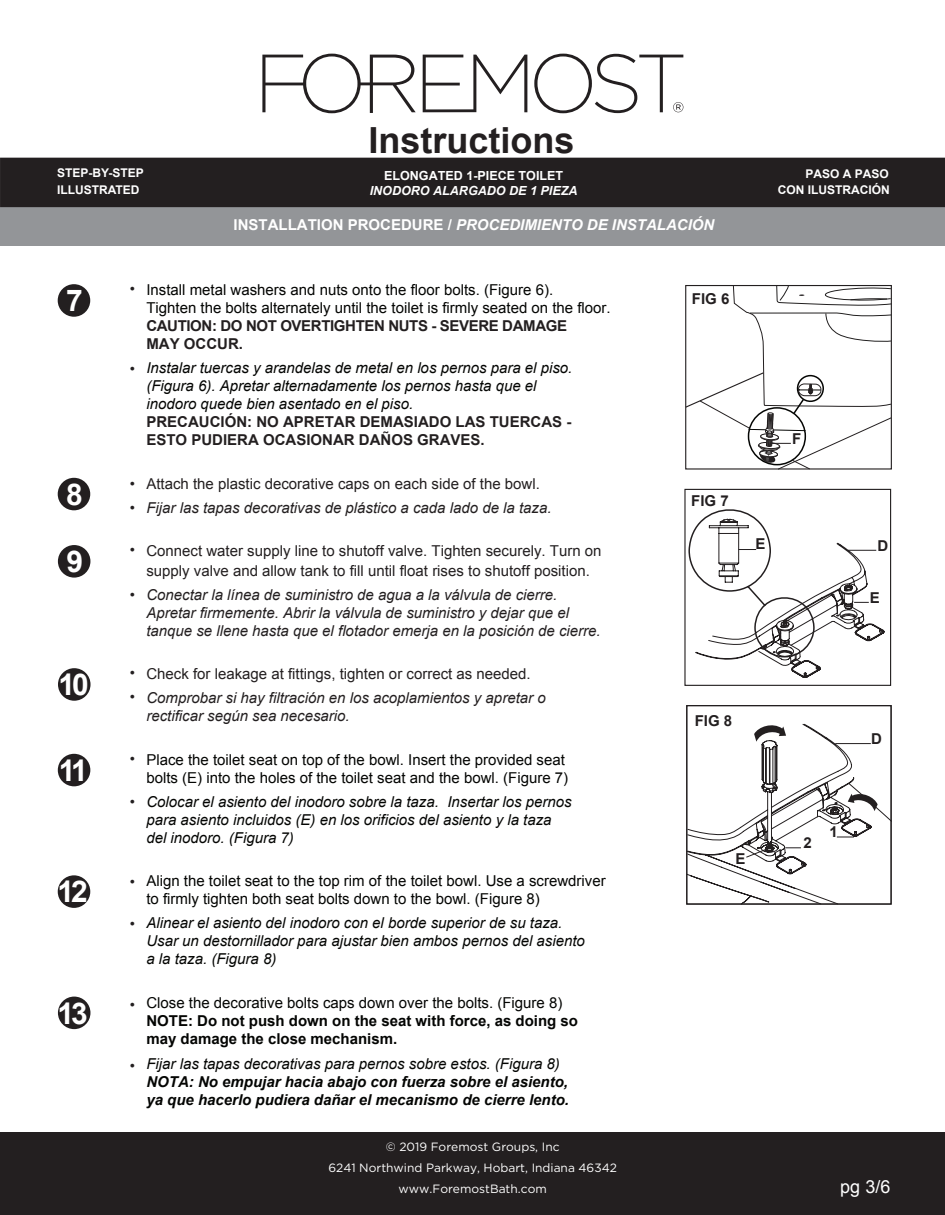
<style>
.page{position:relative;width:945px;height:1215px;background:#fff}
.page>*{position:absolute;margin:0;border:0;box-sizing:border-box;transform-origin:0 0}
.t1{font:700 36px "Arial";color:#231f20}
.t2{font:700 30px "Arial";letter-spacing:-.1em;color:#fff}
.t3{font:18px "Arial";color:#fff}
.t4{font:italic 15px/18px "Arial";color:#040503}
.t5{font:15px/18px "Arial";color:#040503}
.t6{font:italic 15px/18px "Arial";color:#231f20}
.t7{font:15px/24px "Arial";color:#231f20}
.t8{font:italic 700 15px/18px "Arial";color:#040503}
.t9{font:700 15px/18px "Arial";color:#231f20}
.t10{font:700 15px/18px "Arial";color:#040503}
.t11{font:700 15px/18px "Arial";letter-spacing:-.025em;color:#231f20}
.t12{font:italic 700 15px "Arial";color:#fff}
.t13{font:italic 700 12.6px "Arial";color:#fff}
.t14{font:700 12.6px "Arial";color:#fff}
.t15{font:12px/21px "Gotham";color:#fff;text-align:center}
.t16{font:700 12px/16.5px "Arial";color:#fff}
.s1{font-style:normal}
</style>
<div class="page">
<div style="left:0;top:207px;width:945px;height:39px;background:#939598"></div>
<svg style="left:688px;top:509px;width:197px;height:169px"></svg>
<svg style="left:686px;top:722px;width:206px;height:183px"></svg>
<div style="left:0;top:1133px;width:945px;height:82px;background:#231f20"></div>
<div style="left:0;top:158px;width:945px;height:49px;background:#231f20"></div>
<svg style="left:423px;top:55px;width:104px;height:57px"></svg>
<svg style="left:534px;top:54px;width:149px;height:59px"></svg>
<svg style="left:262px;top:54px;width:154px;height:59px"></svg>
<div style="left:58px;top:478px;width:32px;height:32px;background:#231f20;border-radius:50%"></div>
<div style="left:58px;top:284px;width:32px;height:33px;background:#231f20;border-radius:50%"></div>
<div style="left:58px;top:545px;width:32px;height:33px;background:#231f20;border-radius:50%"></div>
<div style="left:58px;top:754px;width:32px;height:32px;background:#231f20;border-radius:50%"></div>
<div style="left:58px;top:668px;width:33px;height:33px;background:#231f20;border-radius:50%"></div>
<div style="left:684px;top:489px;width:207px;height:197px;border:1px solid #231f20"></div>
<div style="left:58px;top:997px;width:32px;height:32px;background:#231f20;border-radius:50%"></div>
<div style="left:58px;top:875px;width:32px;height:33px;background:#231f20;border-radius:50%"></div>
<svg style="left:685px;top:285px;width:207px;height:185px"></svg>
<p class="t16" style="left:57px;top:165px;width:88px">STEP-BY-STEP<br>ILLUSTRATED</p>
<h1 class="t1" style="left:369px;top:116px;width:208px">Instructions</h1>
<p class="t14" style="left:384px;top:167px;width:181px">ELONGATED 1-PIECE TOILET</p>
<p class="t13" style="left:370px;top:183px;width:209px">INODORO ALARGADO DE 1 PIEZA</p>
<p class="t12" style="left:234px;top:215px;width:482px"><span class="s1">INSTALLATION PROCEDURE /</span> PROCEDIMIENTO DE INSTALACIÓN</p>
<p class="t16" style="left:806px;top:166px;width:85px">PASO A PASO</p>
<p class="t16" style="left:778px;top:182px;width:113px">CON ILUSTRACIÓN</p>
<h2 class="t2" style="left:66px;top:281px;width:18px">7</h2>
<h2 class="t2" style="left:66px;top:474px;width:18px">8</h2>
<h2 class="t2" style="left:67px;top:541px;width:18px">9</h2>
<h2 class="t2" style="left:59px;top:664px;width:32px">10</h2>
<h2 class="t2" style="left:59px;top:750px;width:30px">11</h2>
<h2 class="t2" style="left:57px;top:872px;width:32px">12</h2>
<h2 class="t2" style="left:58px;top:993px;width:32px">13</h2>
<p class="t7" style="left:130px;top:277px;width:7px">•</p>
<p class="t7" style="left:130px;top:356px;width:7px">•</p>
<p class="t7" style="left:130px;top:472px;width:7px">• •</p>
<p class="t7" style="left:130px;top:538px;width:7px">•</p>
<p class="t7" style="left:130px;top:583px;width:7px">•</p>
<p class="t7" style="left:130px;top:661px;width:7px">• •</p>
<p class="t7" style="left:130px;top:746px;width:7px">•</p>
<p class="t7" style="left:130px;top:790px;width:7px">•</p>
<p class="t7" style="left:130px;top:869px;width:7px">•</p>
<p class="t7" style="left:130px;top:911px;width:7px">•</p>
<p class="t7" style="left:130px;top:992px;width:7px">•</p>
<p class="t7" style="left:130px;top:1054px;width:7px">•</p>
<p class="t5" style="left:146px;top:281px;width:466px">Install metal washers and nuts onto the floor bolts. (Figure 6).<br>Tighten the bolts alternately until the toilet is firmly seated on the floor.</p>
<p class="t11" style="left:146px;top:317px;width:422px">CAUTION: DO NOT OVERTIGHTEN NUTS - SEVERE DAMAGE<br>MAY OCCUR.</p>
<p class="t4" style="left:146px;top:359px;width:428px">Instalar tuercas y arandelas de metal en los pernos para el piso. (Figura 6). Apretar alternadamente los pernos hasta que el inodoro quede bien asentado en el piso.</p>
<p class="t9" style="left:146px;top:413px;width:427px">PRECAUCIÓN: NO APRETAR DEMASIADO LAS TUERCAS -<br>ESTO PUDIERA OCASIONAR DAÑOS GRAVES.</p>
<p class="t7" style="left:146px;top:472px;width:395px">Attach the plastic decorative caps on each side of the bowl.</p>
<p class="t6" style="left:146px;top:499px;width:407px">Fijar las tapas decorativas de plástico a cada lado de la taza.</p>
<p class="t7" style="left:146px;top:541px;width:457px;line-height:19.5px">Connect water supply line to shutoff valve. Tighten securely. Turn on supply valve and allow tank to fill until float rises to shutoff position.</p>
<p class="t6" style="left:146px;top:586px;width:456px">Conectar la línea de suministro de agua a la válvula de cierre.<br>Apretar firmemente. Abrir la válvula de suministro y dejar que el tanque se llene hasta que el flotador emerja en la posición de cierre.</p>
<p class="t7" style="left:146px;top:662px;width:386px">Check for leakage at fittings, tighten or correct as needed.</p>
<p class="t6" style="left:146px;top:689px;width:401px">Comprobar si hay filtración en los acoplamientos y apretar o rectificar según sea necesario.</p>
<p class="t5" style="left:146px;top:751px;width:423px">Place the toilet seat on top of the bowl. Insert the provided seat bolts (E) into the holes of the toilet seat and the bowl. (Figure 7)</p>
<p class="t4" style="left:146px;top:793px;width:427px">Colocar el asiento del inodoro sobre la taza. Insertar los pernos para asiento incluidos (E) en los orificios del asiento y la taza del inodoro. (Figura 7)</p>
<p class="t5" style="left:146px;top:872px;width:461px">Align the toilet seat to the top rim of the toilet bowl. Use a screwdriver to firmly tighten both seat bolts down to the bowl. (Figure 8)</p>
<p class="t4" style="left:146px;top:914px;width:440px">Alinear el asiento del inodoro con el borde superior de su taza.<br>Usar un destornillador para ajustar bien ambos pernos del asiento a la taza. (Figura 8)</p>
<p class="t5" style="left:146px;top:994px;width:418px">Close the decorative bolts caps down over the bolts. (Figure 8)</p>
<p class="t10" style="left:146px;top:1012px;width:433px">NOTE: Do not push down on the seat with force, as doing so may damage the close mechanism.</p>
<p class="t4" style="left:146px;top:1055px;width:415px">Fijar las tapas decorativas para pernos sobre estos. (Figura 8)</p>
<p class="t8" style="left:146px;top:1073px;width:424px">NOTA: No empujar hacia abajo con fuerza sobre el asiento, ya que hacerlo pudiera dañar el mecanismo de cierre lento.</p>
<p class="t9" style="left:692px;top:290px;width:39px">FIG 6</p>
<p class="t9" style="left:691px;top:492px;width:39px">FIG 7</p>
<p class="t9" style="left:792px;top:430px;width:11px">F</p>
<p class="t9" style="left:756px;top:535px;width:12px">E</p>
<p class="t9" style="left:877px;top:537px;width:12px">D</p>
<p class="t9" style="left:870px;top:589px;width:12px">E</p>
<p class="t9" style="left:695px;top:712px;width:39px">FIG 8</p>
<p class="t9" style="left:735px;top:850px;width:12px">E</p>
<p class="t9" style="left:803px;top:834px;width:10px">2</p>
<p class="t9" style="left:830px;top:823px;width:10px">1</p>
<p class="t9" style="left:871px;top:730px;width:12px">D</p>
<p class="t15" style="left:328px;top:1136px;width:290px">© 2019 Foremost Groups, Inc<br>6241 Northwind Parkway, Hobart, Indiana 46342 www.ForemostBath.com</p>
<p class="t3" style="left:840px;top:1175px;width:52px">pg 3/6</p>
</div>
